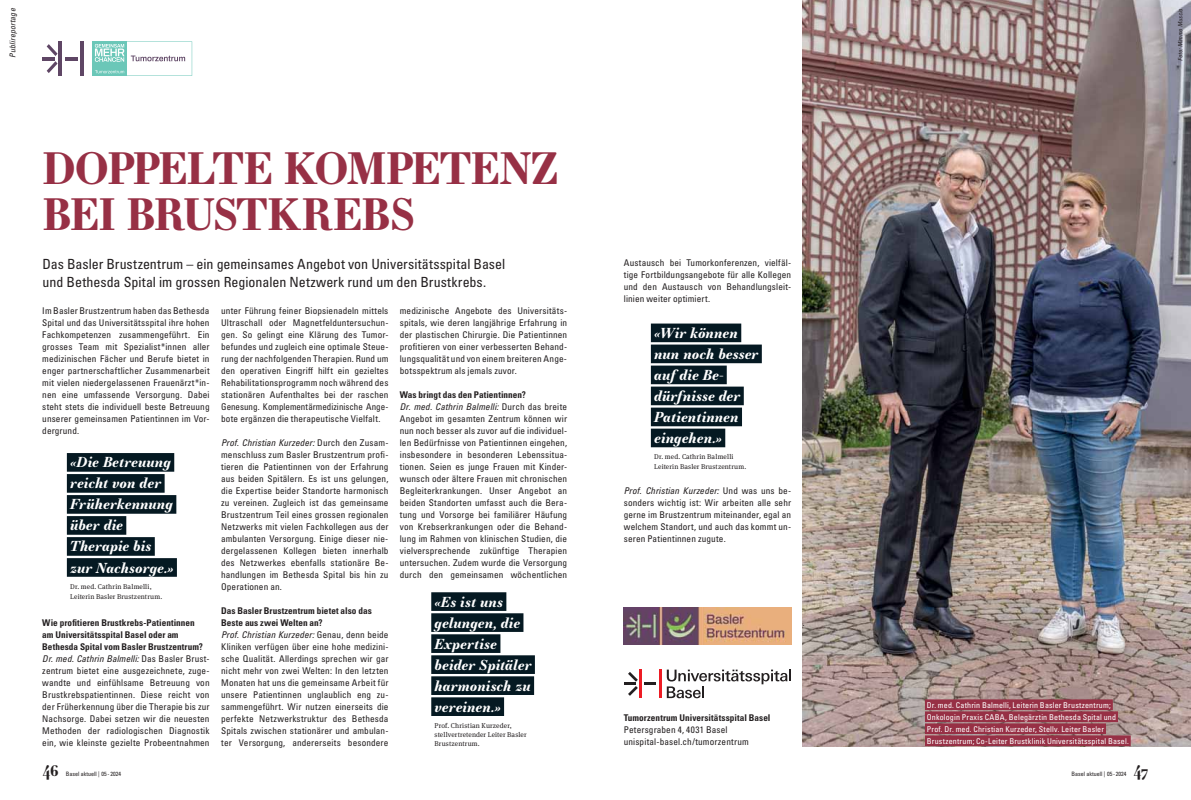
<style>
.page{position:relative;width:1191px;height:800px;background:#fff}
.page>*{position:absolute;margin:0;border:0;box-sizing:border-box;transform-origin:0 0}
.t1{font:700 44px/46px "Essonnes Text";letter-spacing:-.025em;color:#973045}
.t2{font:700 15px "Essonnes Text";color:#231f20}
.t3{font:italic 700 14px/21px "Essonnes Text";color:#fff}
.t4{font:condensed 14px/18px "Univers LT Pro";color:#231f20}
.t5{font:condensed 9.2px/12px "Univers LT Pro";letter-spacing:.01em;color:#231f20;text-align:justify}
.t6{font:700 condensed 9.2px "Univers LT Pro";letter-spacing:.005em;color:#231f20}
.t7{font:condensed 8px/12px "Univers LT Pro";letter-spacing:.02em;color:#fff}
.t8{font:italic condensed 8px "Univers LT Pro";color:#231f20}
.t9{font:7px/10px "Meta Serif Pro";letter-spacing:.025em;color:#231f20}
.t10{font:condensed 6px "Univers LT Pro";color:#231f20}
.t11{font:italic condensed 6px "Univers LT Pro";color:#231f20}
.s1{font-weight:700}
.s2{font-style:italic}
</style>
<div class="page">
<img style="left:802px;top:0;width:389px;height:746px">
<hr style="left:638px;top:669px;width:3px;height:29px;background:#ed1c24">
<hr style="left:658px;top:669px;width:3px;height:29px;background:#ed1c24">
<svg style="left:644px;top:682px;width:11px;height:3px"></svg>
<svg style="left:624px;top:672px;width:14px;height:23px"></svg>
<svg style="left:667px;top:669px;width:124px;height:29px"></svg>
<div style="left:925px;top:699px;width:187px;height:11px;background:#973045"></div>
<div style="left:925px;top:711px;width:193px;height:11px;background:#973045"></div>
<div style="left:925px;top:723px;width:181px;height:11px;background:#973045"></div>
<div style="left:925px;top:735px;width:205px;height:11px;background:#973045"></div>
<div style="left:651px;top:323px;width:90px;height:19px;background:#051922"></div>
<div style="left:651px;top:344px;width:111px;height:19px;background:#051922"></div>
<div style="left:651px;top:365px;width:75px;height:19px;background:#051922"></div>
<div style="left:651px;top:386px;width:93px;height:19px;background:#051922"></div>
<div style="left:651px;top:407px;width:91px;height:19px;background:#051922"></div>
<div style="left:651px;top:428px;width:74px;height:19px;background:#051922"></div>
<img style="left:624px;top:607px;width:167px;height:37px">
<hr style="left:58px;top:41px;width:3px;height:35px;background:#5f4665">
<hr style="left:81px;top:41px;width:3px;height:35px;background:#5f4665">
<svg style="left:65px;top:57px;width:12px;height:3px"></svg>
<svg style="left:43px;top:44px;width:15px;height:29px"></svg>
<svg style="left:92px;top:41px;width:100px;height:35px"></svg>
<div style="left:431px;top:592px;width:75px;height:18px;background:#051922"></div>
<div style="left:431px;top:613px;width:92px;height:18px;background:#051922"></div>
<div style="left:431px;top:634px;width:69px;height:18px;background:#051922"></div>
<div style="left:431px;top:655px;width:104px;height:18px;background:#051922"></div>
<div style="left:431px;top:676px;width:103px;height:18px;background:#051922"></div>
<div style="left:431px;top:697px;width:73px;height:18px;background:#051922"></div>
<div style="left:67px;top:453px;width:107px;height:18px;background:#051922"></div>
<div style="left:67px;top:474px;width:98px;height:18px;background:#051922"></div>
<div style="left:67px;top:495px;width:109px;height:18px;background:#051922"></div>
<div style="left:67px;top:516px;width:59px;height:18px;background:#051922"></div>
<div style="left:67px;top:537px;width:88px;height:18px;background:#051922"></div>
<div style="left:67px;top:558px;width:110px;height:18px;background:#051922"></div>
<p class="t8" style="left:9px;top:58px;width:51px;rotate:-90deg">Publireportage</p>
<p class="t11" style="left:1177px;top:61px;width:54px;rotate:-90deg">Foto: Mimmo Muscio</p>
<h1 class="t1" style="left:43px;top:147px;width:517px">DOPPELTE KOMPETENZ<br>BEI BRUSTKREBS</h1>
<h3 class="t4" style="left:43px;top:255px;width:464px">Das Basler Brustzentrum – ein gemeinsames Angebot von Universitätsspital Basel und Bethesda Spital im grossen Regionalen Netzwerk rund um den Brustkrebs.</h3>
<p class="t5" style="left:400px;top:305px;width:169px">medizinische Angebote des Universitäts&shy;spitals, wie deren langjährige Erfahrung in der plastischen Chirurgie. Die Patientinnen profitieren von einer verbesserten Behand&shy;lungsqualität und von einem breiteren Ange&shy;botsspektrum als jemals zuvor.</p>
<p class="t5" style="left:400px;top:389px;width:169px;text-align:left"><span class="s1">Was bringt das den Patientinnen?<br></span><span class="s2">Dr. med. Cathrin Balmelli:</span> Durch das breite Angebot im gesamten Zentrum können wir nun noch besser als zuvor auf die individuel&shy;len Bedürfnisse von Patientinnen eingehen, insbesondere in besonderen Lebenssitua&shy;tionen. Seien es junge Frauen mit Kinder&shy;wunsch oder ältere Frauen mit chronischen Begleiterkrankungen. Unser Angebot an beiden Standorten umfasst auch die Bera&shy;tung und Vorsorge bei familiärer Häufung von Krebserkrankungen oder die Behand&shy;lung im Rahmen von klinischen Studien, die vielversprechende zukünftige Therapien untersuchen. Zudem wurde die Versorgung durch den gemeinsamen wöchentlichen</p>
<p class="t5" style="left:221px;top:305px;width:169px">unter Führung feiner Biopsienadeln mittels Ultraschall oder Magnetfelduntersuchun&shy;gen. So gelingt eine Klärung des Tumor&shy;befundes und zugleich eine optimale Steue&shy;rung der nachfolgenden Therapien. Rund um den operativen Eingriff hilft ein gezieltes Rehabilitationsprogramm noch während des stationären Aufenthaltes bei der raschen Genesung. Komplementärmedizinische Ange&shy;bote ergänzen die therapeutische Vielfalt.</p>
<p class="t5" style="left:221px;top:437px;width:169px"><span class="s2">Prof. Christian Kurzeder:</span> Durch den Zusam&shy;menschluss zum Basler Brustzentrum profi&shy;tieren die Patientinnen von der Erfahrung aus beiden Spitälern. Es ist uns gelungen, die Expertise beider Standorte harmonisch zu vereinen. Zugleich ist das gemeinsame Brustzentrum Teil eines grossen regionalen Netzwerks mit vielen Fachkollegen aus der ambulanten Versorgung. Einige dieser nie&shy;dergelassenen Kollegen bieten innerhalb des Netzwerkes ebenfalls stationäre Be&shy;handlungen im Bethesda Spital bis hin zu Operationen an.</p>
<p class="t5" style="left:221px;top:605px;width:169px;text-align:left"><span class="s1">Das Basler Brustzentrum bietet also das Beste aus zwei Welten an?<br></span><span class="s2">Prof. Christian Kurzeder:</span> Genau, denn beide Kliniken verfügen über eine hohe medizini&shy;sche Qualität. Allerdings sprechen wir gar nicht mehr von zwei Welten: In den letzten Monaten hat uns die gemeinsame Arbeit für unsere Patientinnen unglaublich eng zu&shy;sammengeführt. Wir nutzen einerseits die perfekte Netzwerkstruktur des Bethesda Spitals zwischen stationärer und ambulan&shy;ter Versorgung, andererseits besondere</p>
<p class="t5" style="left:42px;top:305px;width:169px">Im Basler Brustzentrum haben das Bethesda Spital und das Universitätsspital ihre hohen Fachkompetenzen zusammengeführt. Ein grosses Team mit Spezialist*innen aller medizinischen Fächer und Berufe bietet in enger partnerschaftlicher Zusammenarbeit mit vielen niedergelassenen Frauenärzt*in&shy;nen eine umfassende Versorgung. Dabei steht stets die individuell beste Betreuung unserer gemeinsamen Patientinnen im Vor&shy;dergrund.</p>
<h3 class="t3" style="left:70px;top:452px;width:105px">«Die Betreuung reicht von der<br>Früherkennung über die<br>Therapie bis zur Nachsorge.»</h3>
<p class="t9" style="left:70px;top:581px;width:94px">Dr. med. Cathrin Balmelli,<br>Leiterin Basler Brustzentrum.</p>
<h3 class="t3" style="left:434px;top:591px;width:99px">«Es ist uns gelungen, die<br>Expertise beider Spitäler harmonisch zu vereinen.»</h3>
<p class="t9" style="left:434px;top:721px;width:93px;line-height:9px">Prof. Christian Kurzeder, stellvertretender Leiter Basler<br>Brustzentrum.</p>
<p class="t5" style="left:42px;top:617px;width:169px;text-align:left"><span class="s1">Wie profitieren Brustkrebs-Patientinnen<br>am Universitätsspital Basel oder am Bethesda Spital vom Basler Brustzentrum?<br></span><span class="s2">Dr. med. Cathrin Balmelli:</span> Das Basler Brust&shy;zentrum bietet eine ausgezeichnete, zuge&shy;wandte und einfühlsame Betreuung von Brustkrebspatientinnen. Diese reicht von der Früherkennung über die Therapie bis zur Nachsorge. Dabei setzen wir die neuesten Methoden der radiologischen Diagnostik ein, wie kleinste gezielte Probeentnahmen</p>
<p class="t5" style="left:624px;top:257px;width:169px">Austausch bei Tumorkonferenzen, vielfäl&shy;tige Fortbildungsangebote für alle Kollegen und den Austausch von Behandlungsleit&shy;linien weiter optimiert.</p>
<h3 class="t3" style="left:654px;top:323px;width:106px">«Wir können nun noch besser auf die Be&shy;dürfnisse der<br>Patientinnen eingehen.»</h3>
<p class="t9" style="left:654px;top:452px;width:94px">Dr. med. Cathrin Balmelli<br>Leiterin Basler Brustzentrum.</p>
<p class="t5" style="left:624px;top:485px;width:169px"><span class="s2">Prof. Christian Kurzeder:</span> Und was uns be&shy;sonders wichtig ist: Wir arbeiten alle sehr gerne im Brustzentrum miteinander, egal an welchem Standort, und auch das kommt un&shy;seren Patientinnen zugute.</p>
<p class="t5" style="left:802px;top:617px;width:4px">.</p>
<p class="t6" style="left:624px;top:713px;width:148px">Tumorzentrum Universitätsspital Basel</p>
<p class="t5" style="left:624px;top:724px;width:127px">Petersgraben 4, 4031 Basel unispital-basel.ch/tumorzentrum</p>
<p class="t7" style="left:926px;top:699px;width:203px">Dr. med. Cathrin Balmelli, Leiterin Basler Brustzentrum; Onkologin Praxis CABA, Belegärztin Bethesda Spital und Prof. Dr. med. Christian Kurzeder, Stellv. Leiter Basler Brustzentrum; Co-Leiter Brustklinik Universitätsspital Basel.</p>
<h2 class="t2" style="left:43px;top:763px;width:18px">46</h2>
<p class="t10" style="left:66px;top:771px;width:57px">Basel aktuell | 05 - 2024</p>
<p class="t10" style="left:1071px;top:771px;width:57px">Basel aktuell | 05 - 2024</p>
<h2 class="t2" style="left:1133px;top:763px;width:16px">47</h2>
</div>
